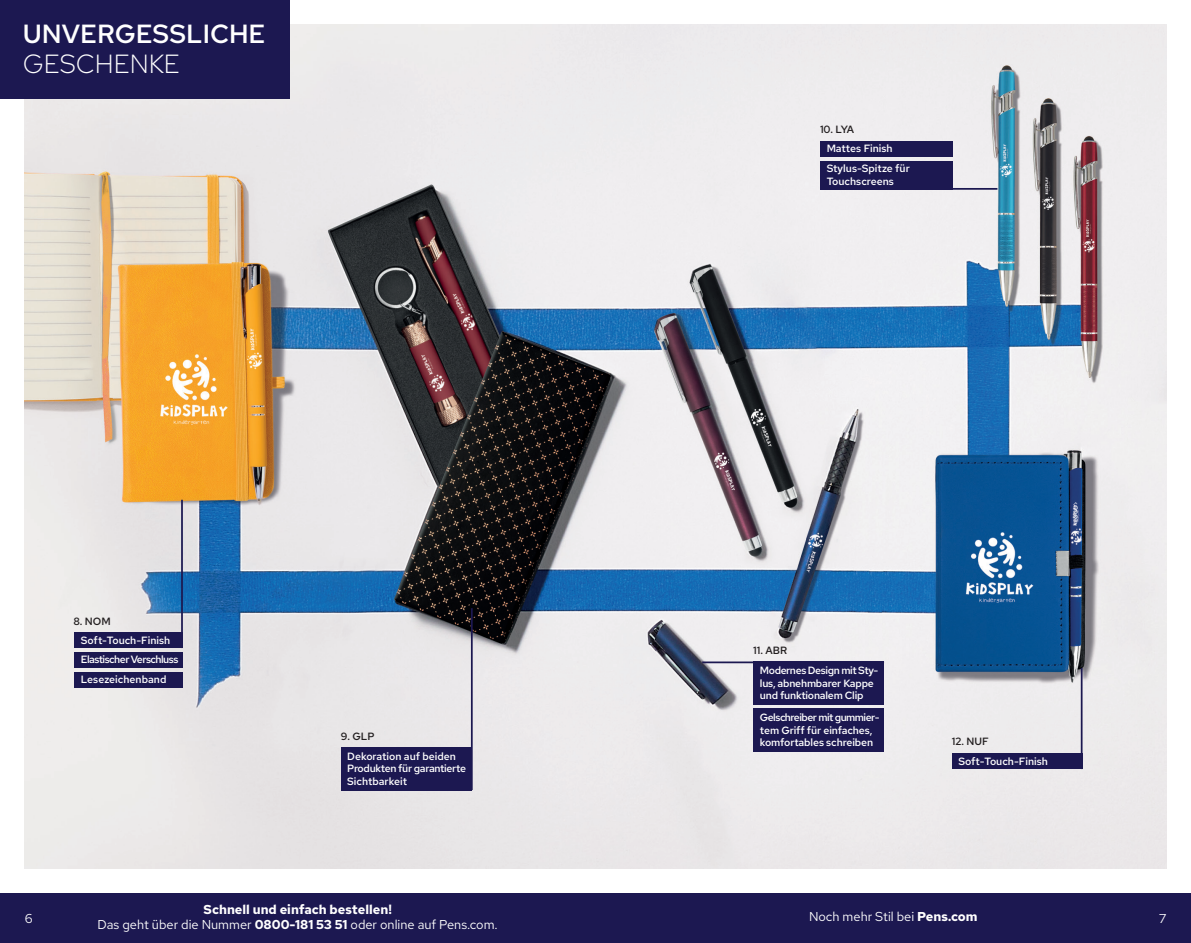
<style>
.page{position:relative;width:1191px;height:943px;background:#fff}
.page>*{position:absolute;margin:0;border:0;box-sizing:border-box;transform-origin:0 0}
.t1{font:500 26.25px/29.8px "Red Hat Text";color:#fff}
.t2{font:12.78px "Red Hat Text";color:#fff}
.t3{font:700 12.78px "Red Hat Text";color:#fff}
.t4{font:500 10.5px/12.6px "Red Hat Text";letter-spacing:-.02em;color:#fff}
.t5{font:500 10.5px/20.3px "Red Hat Text";color:#fff}
.t6{font:500 10.5px "Red Hat Text";color:#231f20}
.t7{font:500 5.6px "Red Hat Text";color:#fff}
.s1{font-weight:300}
.s2{font-weight:700}
</style>
<div class="page">
<img style="left:25px;top:25px;width:1141px;height:843px">
<div style="left:0;top:0;width:289px;height:98px;background:#1c1851"></div>
<hr style="left:471px;top:608px;width:2px;height:182px;background:#1c1851">
<hr style="left:181px;top:500px;width:2px;height:148px;background:#1c1851">
<div style="left:341px;top:747px;width:130px;height:43px;background:#1c1851"></div>
<hr style="left:1080px;top:668px;width:2px;height:101px;background:#1c1851">
<hr style="left:702px;top:661px;width:182px;height:2px;background:#1c1851">
<hr style="left:820px;top:188px;width:177px;height:2px;background:#1c1851">
<div style="left:951px;top:753px;width:131px;height:16px;background:#1c1851"></div>
<div style="left:820px;top:141px;width:132px;height:16px;background:#1c1851"></div>
<div style="left:820px;top:161px;width:132px;height:29px;background:#1c1851"></div>
<div style="left:74px;top:632px;width:108px;height:16px;background:#1c1851"></div>
<div style="left:74px;top:652px;width:108px;height:16px;background:#1c1851"></div>
<div style="left:74px;top:672px;width:108px;height:16px;background:#1c1851"></div>
<div style="left:753px;top:661px;width:131px;height:43px;background:#1c1851"></div>
<div style="left:753px;top:708px;width:131px;height:44px;background:#1c1851"></div>
<div style="left:0;top:893px;width:1191px;height:50px;background:#1c1851"></div>
<p class="t1" style="left:23px;top:18px;width:244px">UNVERGESSLICHE<br><span class="s1">GESCHENKE</span></p>
<p class="t6" style="left:820px;top:123px;width:35px">10. LYA</p>
<p class="t5" style="left:826px;top:138px;width:85px">Mattes Finish<br>Stylus-Spitze für</p>
<p class="t5" style="left:826px;top:171px;width:69px">Touchscreens</p>
<p class="t6" style="left:74px;top:614px;width:39px">8. NOM</p>
<p class="t4" style="left:81px;top:629px;width:99px;line-height:19.9px">Soft-Touch-Finish<br>Elastischer Verschluss<br>Lesezeichenband</p>
<p class="t7" style="left:1072px;top:525px;width:25px;rotate:-90deg">&lt;LOGO&gt;</p>
<p class="t6" style="left:341px;top:729px;width:35px">9. GLP</p>
<p class="t6" style="left:753px;top:643px;width:35px">11. ABR</p>
<p class="t4" style="left:760px;top:663px;width:120px">Modernes Design mit Sty&shy;lus, abnehmbarer Kappe und funktionalem Clip</p>
<p class="t4" style="left:760px;top:711px;width:121px">Gelschreiber mit gummier&shy;tem Griff für einfaches, komfortables schreiben</p>
<p class="t6" style="left:951px;top:734px;width:38px">12. NUF</p>
<p class="t4" style="left:347px;top:749px;width:120px">Dekoration auf beiden<br>Produkten für garantierte<br>Sichtbarkeit</p>
<p class="t5" style="left:958px;top:750px;width:91px">Soft-Touch-Finish</p>
<p class="t3" style="left:203px;top:901px;width:190px">Schnell und einfach bestellen!</p>
<p class="t2" style="left:98px;top:916px;width:402px">Das geht über die Nummer <span class="s2">0800-181 53 51</span> oder online auf Pens.com.</p>
<p class="t2" style="left:25px;top:910px;width:9px">6</p>
<p class="t2" style="left:809px;top:908px;width:170px">Noch mehr Stil bei <span class="s2">Pens.com</span></p>
<p class="t2" style="left:1159px;top:910px;width:9px">7</p>
</div>
